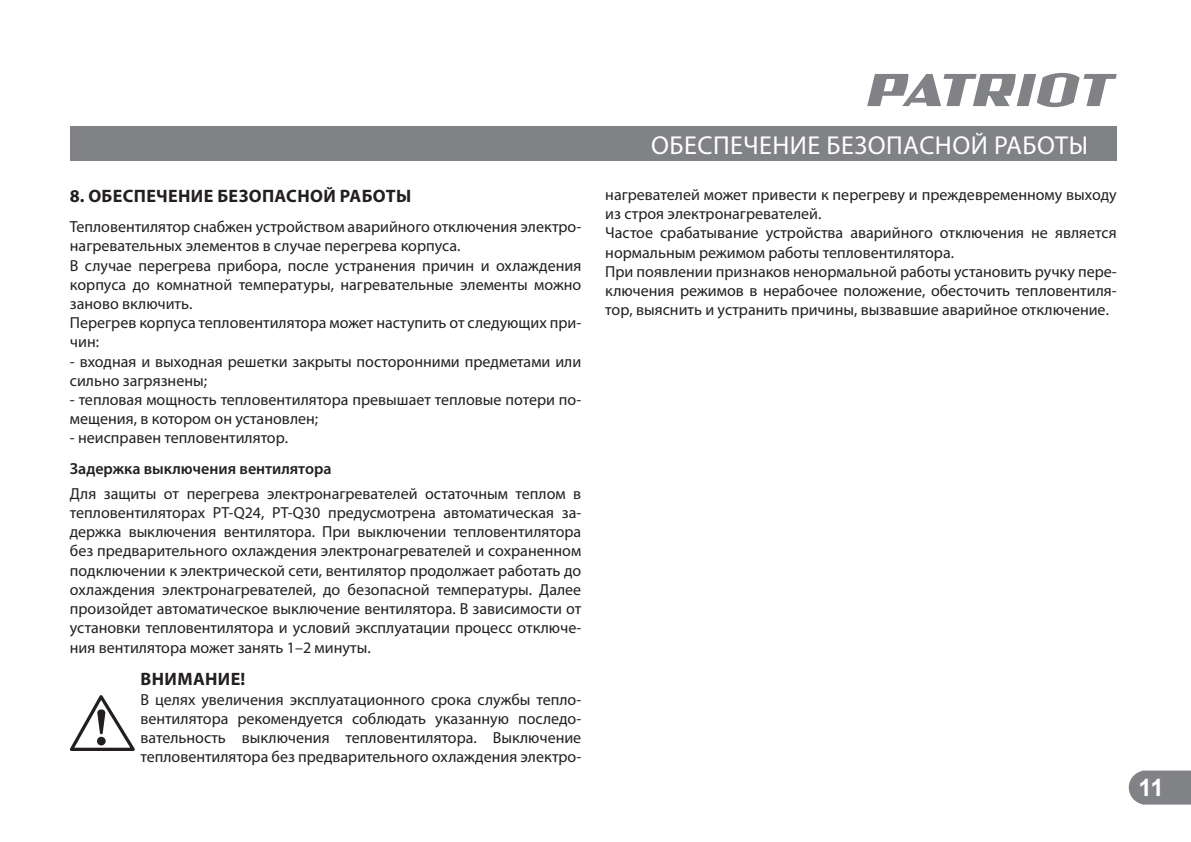
<style>
.page{position:relative;width:1191px;height:842px;background:#fff}
.page>*{position:absolute;margin:0;border:0;box-sizing:border-box;transform-origin:0 0}
.t1{font:26px "Myriad Pro";letter-spacing:.02em;color:#fff}
.t2{font:700 24px "Arial";color:#fff}
.t3{font:700 18px "Myriad Pro";letter-spacing:.02em;color:#231f20}
.t4{font:16px/19.2px "Myriad Pro";color:#231f20}
.t5{font:600 16px "Myriad Pro";color:#231f20}
</style>
<div class="page">
<div style="left:70px;top:127px;width:1046px;height:34px;background:#808285"></div>
<svg style="left:1128px;top:770px;width:63px;height:34px;background:#8a8c8f"></svg>
<svg style="left:867px;top:73px;width:249px;height:34px"></svg>
<svg style="left:69px;top:695px;width:66px;height:56px"></svg>
<p class="t3" style="left:70px;top:187px;width:343px">8. ОБЕСПЕЧЕНИЕ БЕЗОПАСНОЙ РАБОТЫ</p>
<p class="t4" style="left:70px;top:218px;width:513px">Тепловентилятор снабжен устройством аварийного отключения электро&shy;нагревательных элементов в случае перегрева корпуса.<br>В случае перегрева прибора, после устранения причин и охлаждения корпуса до комнатной температуры, нагревательные элементы можно заново включить.<br>Перегрев корпуса тепловентилятора может наступить от следующих при&shy;чин:</p>
<p class="t4" style="left:70px;top:352px;width:513px">- входная и выходная решетки закрыты посторонними предметами или сильно загрязнены;</p>
<p class="t4" style="left:70px;top:390px;width:513px">- тепловая мощность тепловентилятора превышает тепловые потери по&shy;мещения, в котором он установлен;</p>
<p class="t4" style="left:70px;top:429px;width:220px">- неисправен тепловентилятор.</p>
<p class="t5" style="left:70px;top:462px;width:263px">Задержка выключения вентилятора</p>
<p class="t4" style="left:70px;top:484px;width:513px;text-align:justify">Для защиты от перегрева электронагревателей остаточным теплом в тепловентиляторах PT-Q24, PT-Q30 предусмотрена автоматическая за&shy;держка выключения вентилятора. При выключении тепловентилятора без предварительного охлаждения электронагревателей и сохраненном подключении к электрической сети, вентилятор продолжает работать до охлаждения электронагревателей, до безопасной температуры. Далее произойдет автоматическое выключение вентилятора. В зависимости от установки тепловентилятора и условий эксплуатации процесс отключе&shy;ния вентилятора может занять 1–2 минуты.</p>
<p class="t3" style="left:141px;top:670px;width:106px">ВНИМАНИЕ!</p>
<p class="t4" style="left:140px;top:690px;width:442px;text-align:justify">В целях увеличения эксплуатационного срока службы тепло&shy;вентилятора рекомендуется соблюдать указанную последо&shy;вательность выключения тепловентилятора. Выключение тепловентилятора без предварительного охлаждения электро-</p>
<h1 class="t1" style="left:651px;top:132px;width:438px">ОБЕСПЕЧЕНИЕ БЕЗОПАСНОЙ РАБОТЫ</h1>
<p class="t4" style="left:605px;top:186px;width:513px">нагревателей может привести к перегреву и преждевременному выходу из строя электронагревателей.<br>Частое срабатывание устройства аварийного отключения не является нормальным режимом работы тепловентилятора.<br>При появлении признаков ненормальной работы установить ручку пере&shy;ключения режимов в нерабочее положение, обесточить тепловентиля&shy;тор, выяснить и устранить причины, вызвавшие аварийное отключение.</p>
<h2 class="t2" style="left:1138px;top:774px;width:27px">11</h2>
</div>
